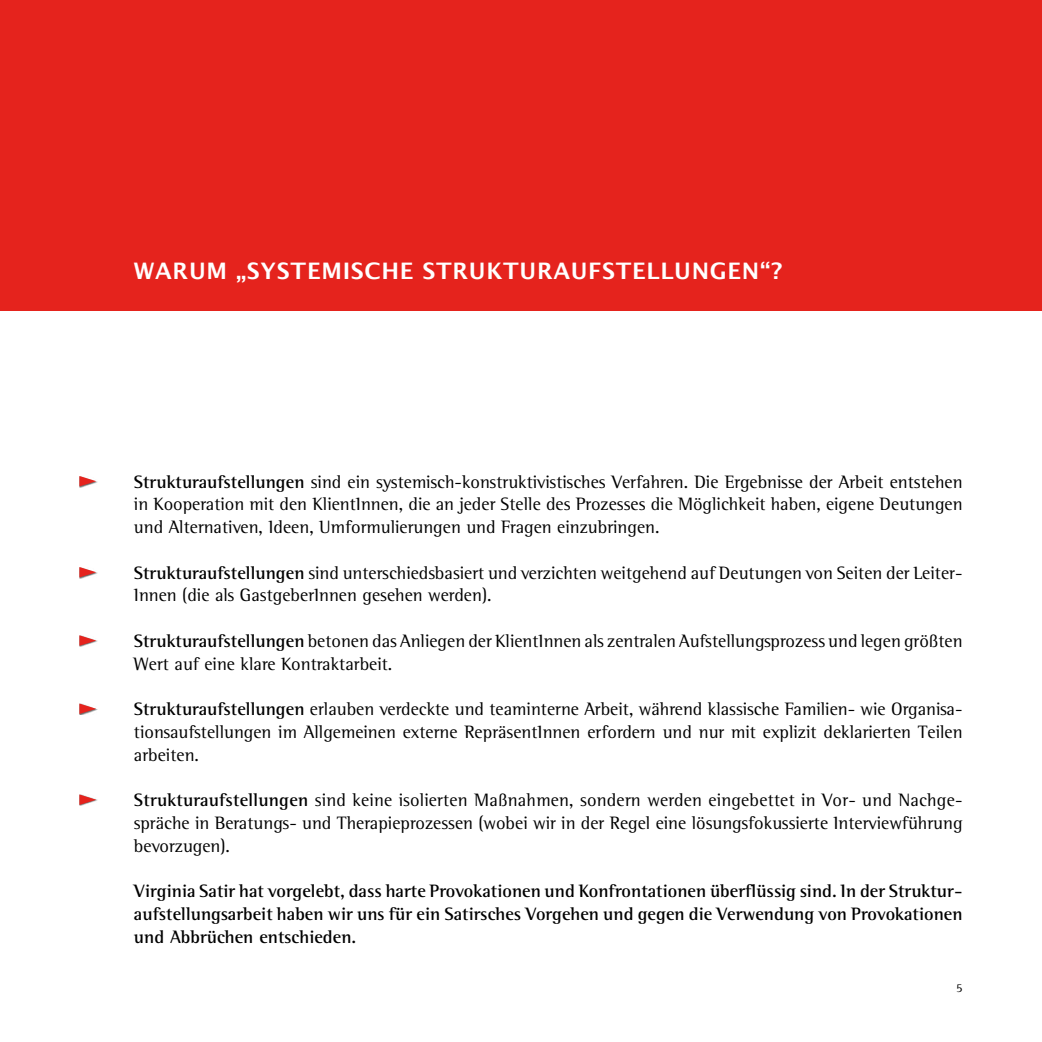
<style>
.page{position:relative;width:1042px;height:1042px;background:#fff}
.page>*{position:absolute;margin:0;border:0;box-sizing:border-box;transform-origin:0 0}
.t1{font:700 22.75px "Lucida Grande";letter-spacing:.03em;color:#fff}
.t2{font:18.38px/22.8px "Rotis Semi Serif";color:#000;text-align:justify}
.t3{font:700 18.38px/22.8px "Rotis Semi Serif";color:#000;text-align:justify}
.t4{font:12.25px "Rotis Semi Serif";color:#000}
.s1{font-weight:700}
</style>
<div class="page">
<div style="left:0;top:0;width:1042px;height:310px;background:#e5231d"></div>
<div style="left:79px;top:567px;width:18px;height:11px;background:#000;opacity:.6"></div>
<svg style="left:79px;top:567px;width:17px;height:10px"></svg>
<div style="left:79px;top:635px;width:18px;height:12px;background:#000;opacity:.6"></div>
<svg style="left:79px;top:635px;width:17px;height:11px"></svg>
<div style="left:79px;top:703px;width:18px;height:12px;background:#000;opacity:.6"></div>
<svg style="left:79px;top:703px;width:17px;height:11px"></svg>
<div style="left:79px;top:794px;width:18px;height:12px;background:#000;opacity:.6"></div>
<svg style="left:79px;top:794px;width:17px;height:11px"></svg>
<div style="left:79px;top:476px;width:18px;height:11px;background:#000;opacity:.6"></div>
<svg style="left:79px;top:476px;width:17px;height:10px"></svg>
<p class="t1" style="left:134px;top:253px;width:650px">WARUM „SYSTEMISCHE STRUKTURAUFSTELLUNGEN“?</p>
<p class="t2" style="left:134px;top:470px;width:830px"><span class="s1">Strukturaufstellungen</span> sind ein systemisch-konstruktivistisches Verfahren. Die Ergebnisse der Arbeit entstehen in Kooperation mit den KlientInnen, die an jeder Stelle des Prozesses die Möglichkeit haben, eigene Deutungen und Alternativen, Ideen, Umformulierungen und Fragen einzubringen.</p>
<p class="t2" style="left:134px;top:561px;width:830px"><span class="s1">Strukturaufstellungen</span> sind unterschiedsbasiert und verzichten weitgehend auf Deutungen von Seiten der Leiter-<br>Innen (die als GastgeberInnen gesehen werden).</p>
<p class="t2" style="left:134px;top:629px;width:830px"><span class="s1">Strukturaufstellungen</span> betonen das Anliegen der KlientInnen als zentralen Aufstellungsprozess und legen größten<br>Wert auf eine klare Kontraktarbeit.</p>
<p class="t2" style="left:134px;top:697px;width:830px"><span class="s1">Strukturaufstellungen</span> erlauben verdeckte und teaminterne Arbeit, während klassische Familien- wie Organisa&shy;tionsaufstellungen im Allgemeinen externe RepräsentInnen erfordern und nur mit explizit deklarierten Teilen arbeiten.</p>
<p class="t2" style="left:134px;top:788px;width:830px"><span class="s1">Strukturaufstellungen</span> sind keine isolierten Maßnahmen, sondern werden eingebettet in Vor- und Nachge&shy;spräche in Beratungs- und Therapieprozessen (wobei wir in der Regel eine lösungsfokussierte Interviewführung bevorzugen).</p>
<p class="t3" style="left:134px;top:879px;width:830px">Virginia Satir hat vorgelebt, dass harte Provokationen und Konfrontationen überflüssig sind. In der Struktur&shy;aufstellungsarbeit haben wir uns für ein Satirsches Vorgehen und gegen die Verwendung von Provokationen und Abbrüchen entschieden.</p>
<p class="t4" style="left:956px;top:980px;width:8px">5</p>
</div>
